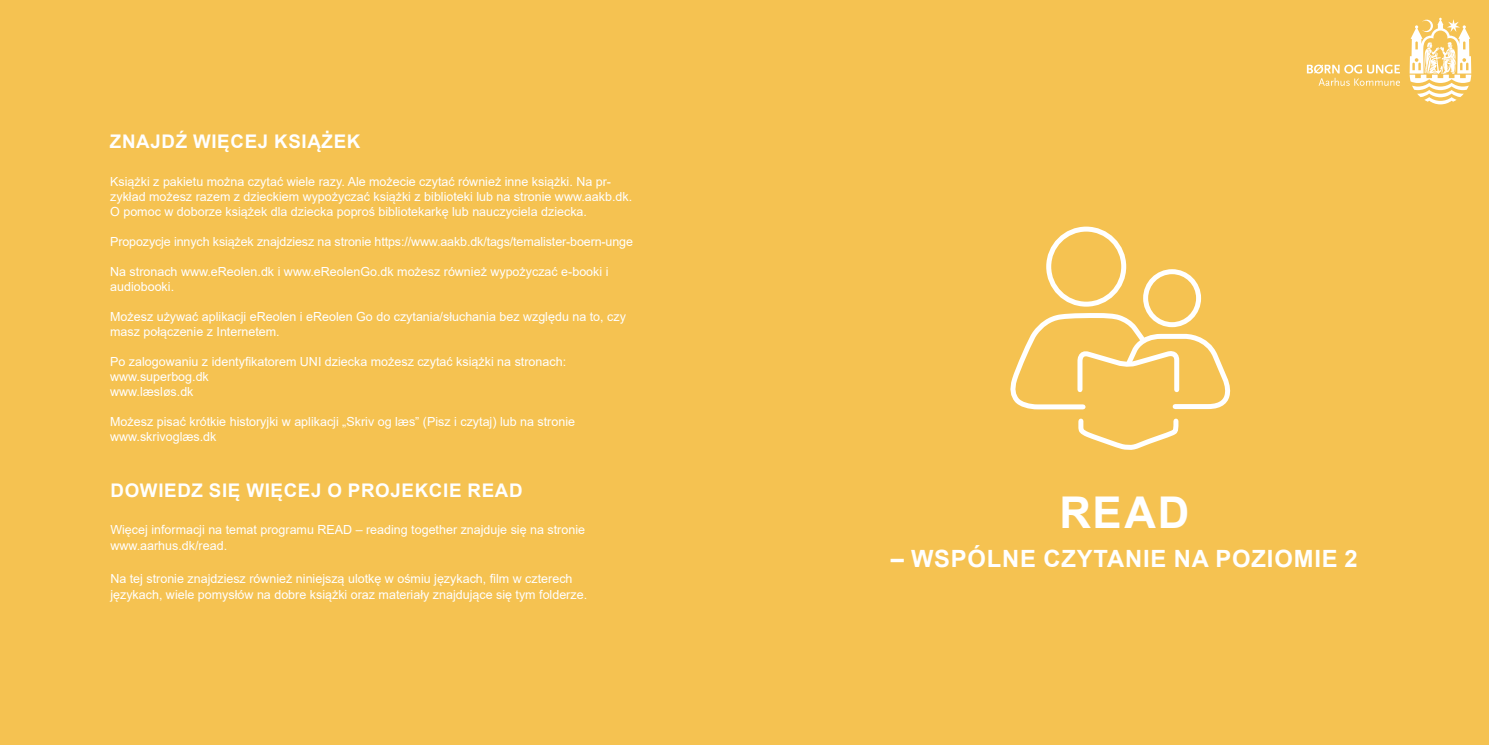
<style>
.page{position:relative;width:1489px;height:745px;background:#fff}
.page>*{position:absolute;margin:0;border:0;box-sizing:border-box;transform-origin:0 0}
.t1{font:700 43.75px "Arial";color:#fff}
.t2{font:700 23.75px "Arial";letter-spacing:.035em;color:#fff}
.t3{font:700 18.75px "Arial";letter-spacing:.035em;color:#fff}
.t4{font:12.5px/15px "Arial";color:#fff}
</style>
<div class="page">
<div style="left:0;top:0;width:1488px;height:744px;background:#f5c251"></div>
<svg style="left:1409px;top:18px;width:61px;height:86px"></svg>
<svg style="left:1306px;top:65px;width:93px;height:21px"></svg>
<div style="left:1046px;top:226px;width:80px;height:80px;border:5px solid #fff;border-radius:50%"></div>
<div style="left:1143px;top:269px;width:57px;height:58px;border:5px solid #fff;border-radius:50%"></div>
<svg style="left:1010px;top:309px;width:221px;height:141px"></svg>
<h3 class="t3" style="left:110px;top:128px;width:252px">ZNAJDŹ WIĘCEJ KSIĄŻEK</h3>
<p class="t4" style="left:110px;top:173px;width:523px">Książki z pakietu można czytać wiele razy. Ale możecie czytać również inne książki. Na pr&shy;zykład możesz razem z dzieckiem wypożyczać książki z biblioteki lub na stronie www.aakb.dk.<br>O pomoc w doborze książek dla dziecka poproś bibliotekarkę lub nauczyciela dziecka.</p>
<p class="t4" style="left:110px;top:233px;width:524px">Propozycje innych książek znajdziesz na stronie https://www.aakb.dk/tags/temalister-boern-unge</p>
<p class="t4" style="left:110px;top:263px;width:500px">Na stronach www.eReolen.dk i www.eReolenGo.dk możesz również wypożyczać e-booki i audiobooki.</p>
<p class="t4" style="left:110px;top:308px;width:517px">Możesz używać aplikacji eReolen i eReolen Go do czytania/słuchania bez względu na to, czy masz połączenie z Internetem.</p>
<p class="t4" style="left:110px;top:353px;width:457px">Po zalogowaniu z identyfikatorem UNI dziecka możesz czytać książki na stronach: www.superbog.dk<br>www.læsløs.dk</p>
<p class="t4" style="left:110px;top:413px;width:466px">Możesz pisać krótkie historyjki w aplikacji „Skriv og læs” (Pisz i czytaj) lub na stronie www.skrivoglæs.dk</p>
<h3 class="t3" style="left:110px;top:476px;width:371px">DOWIEDZ SIĘ WIĘCEJ O PROJEKCIE READ</h3>
<p class="t4" style="left:110px;top:520px;width:476px;line-height:16.2px">Więcej informacji na temat programu READ – reading together znajduje się na stronie www.aarhus.dk/read.</p>
<p class="t4" style="left:110px;top:569px;width:478px;line-height:16.2px">Na tej stronie znajdziesz również niniejszą ulotkę w ośmiu językach, film w czterech językach, wiele pomysłów na dobre książki oraz materiały znajdujące się tym folderze.</p>
<h1 class="t1" style="left:1059px;top:481px;width:131px">READ</h1>
<h2 class="t2" style="left:890px;top:542px;width:468px">– WSPÓLNE CZYTANIE NA POZIOMIE 2</h2>
</div>
